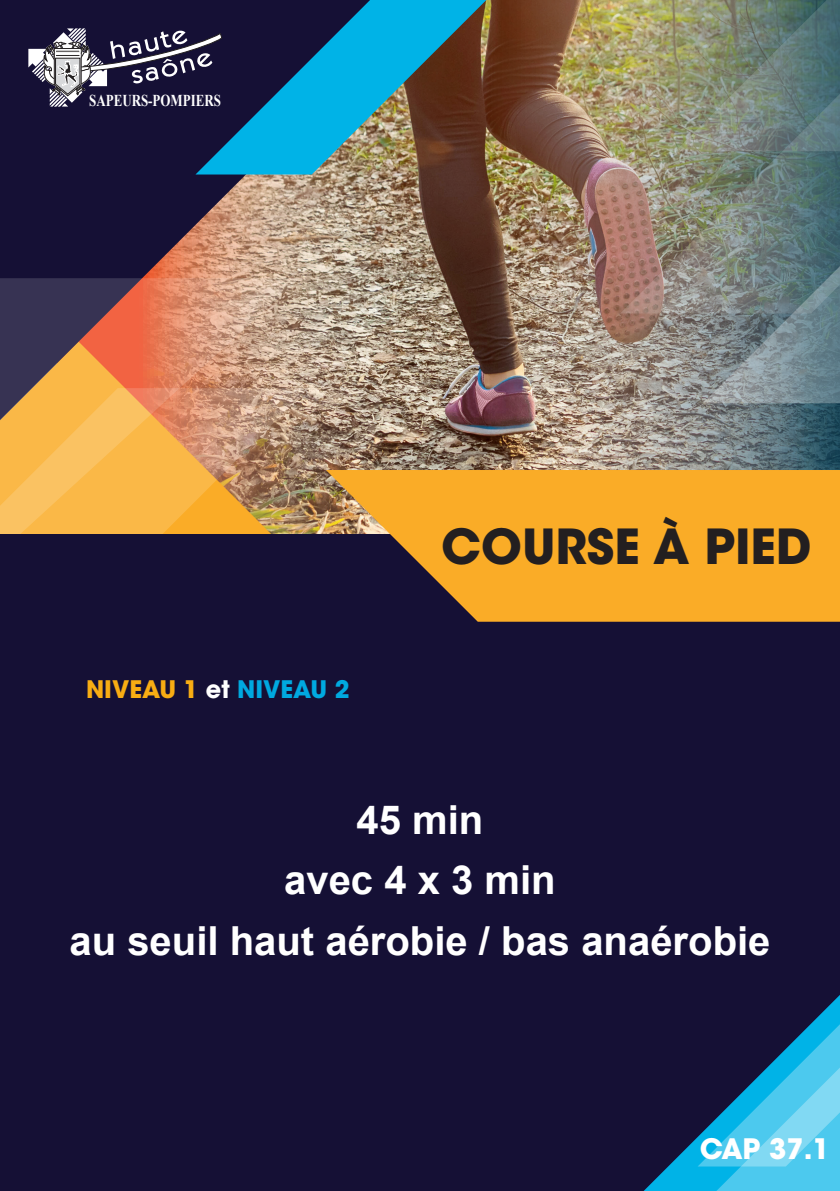
<style>
.page{position:relative;width:840px;height:1191px;background:#fff}
.page>*{position:absolute;margin:0;border:0;box-sizing:border-box;transform-origin:0 0}
.t1{font:700 48px "ITC Avant Garde Std";color:#231f20}
.t2{font:700 40px "Arial";color:#fff}
.t3{font:700 28px "ITC Avant Garde Std";color:#fff}
.t4{font:700 24px "ITC Avant Garde Std";color:#f8ad13}
.t5{font:700 16.6px "Times New Roman";color:#fff;scale:.78 1}
.s1{color:#fff}
.s2{color:#00a9e0}
</style>
<div class="page">
<img style="left:350px;top:0;width:489px;height:470px">
<svg style="left:0;top:0;width:420px;height:420px;background:#64555d"></svg>
<svg style="left:195px;top:0;width:291px;height:174px;background:#29677f"></svg>
<svg style="left:702px;top:313px;width:137px;height:90px;background:#7a8a90"></svg>
<svg style="left:0;top:278px;width:300px;height:110px;background:#ab7564"></svg>
<svg style="left:0;top:388px;width:308px;height:147px;background:#e1a757"></svg>
<img style="left:619px;top:0;width:220px;height:313px">
<div style="left:0;top:535px;width:839px;height:656px;background:#151035"></div>
<svg style="left:643px;top:996px;width:196px;height:195px"></svg>
<svg style="left:326px;top:470px;width:513px;height:152px;background:#d9962b"></svg>
<svg style="left:28px;top:28px;width:194px;height:79px;background:#4f4b65"></svg>
<p class="t5" style="left:89px;top:89px;width:170px">SAPEURS-POMPIERS</p>
<p class="t4" style="left:86px;top:674px;width:265px">NIVEAU 1 <span class="s1">et</span> <span class="s2">NIVEAU 2</span></p>
<p class="t1" style="left:441px;top:515px;width:372px">COURSE À PIED</p>
<p class="t2" style="left:356px;top:792px;width:128px">45 min</p>
<p class="t2" style="left:284px;top:852px;width:273px">avec 4 x 3 min</p>
<p class="t2" style="left:69px;top:912px;width:702px">au seuil haut aérobie / bas anaérobie</p>
<p class="t3" style="left:699px;top:1130px;width:132px">CAP 37.1</p>
</div>
